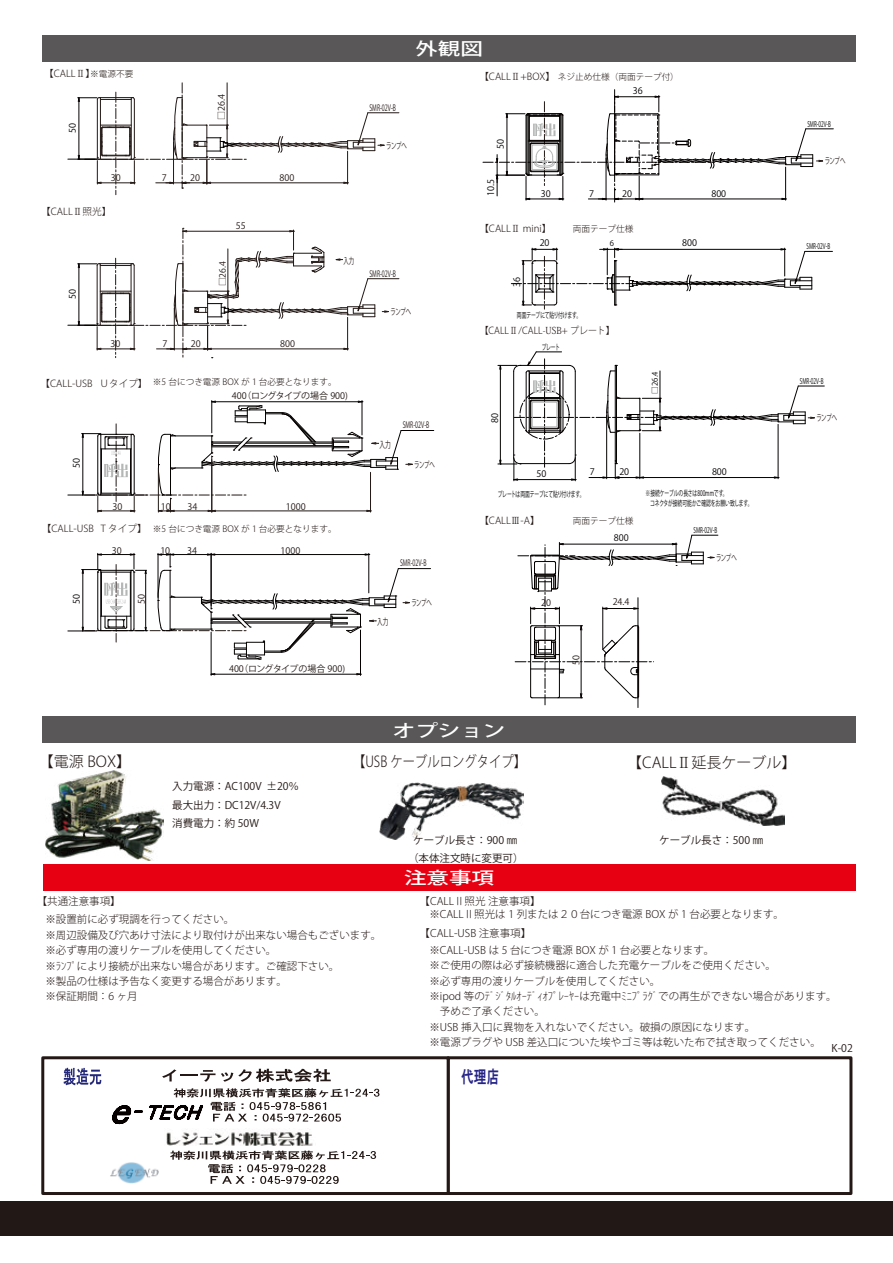
<style>
.page{position:relative;width:893px;height:1263px;background:#fff}
.page>*{position:absolute;margin:0;border:0;box-sizing:border-box;transform-origin:0 0}
.t1{font:17.4px "HGS Gothic E";color:#262487;scale:.73 1}
.t2{font:500 17.25px "Koz Go Pr 6 N";color:#fff;scale:1.3 1}
.t3{font:500 16.95px "Koz Go Pr 6 N";color:#fff;scale:1.33 1}
.t4{font:300 15px "Koz Go Pr 6 N";color:#231815;scale:.82 1}
.t5{font:300 15px "Koz Go Pr 6 N";color:#231815}
.t6{font:300 15px "Koz Go Pr 6 N";color:#221815}
.t7{font:300 10.5px/15.3px "Koz Go Pr 6 N";color:#221714}
.t8{font:10.5px/18.3px "Koz Go Pr 6 N";color:#231815}
.t9{font:300 10.5px "Koz Go Pr 6 N";color:#221815}
.t10{font:10.5px "Koz Go Pr 6 N";color:#221815}
.t11{font:300 9.6px "Koz Go Pr 6 N";color:#221815}
.t12{font:300 9.6px "Koz Go Pr 6 N";color:#221815;scale:.93 1}
.t13{font:9.15px "Koz Go Pr 6 N";color:#221815;scale:.62 1}
.t14{font:9px "Koz Go Pr 6 N";color:#221815}
.t15{font:9px "Koz Go Pr 6 N";color:#040000}
.t16{font:9px "Koz Go Pr 6 N";color:#221815;scale:.63 1}
.t17{font:300 8.7px "Koz Go Pr 6 N";color:#221815}
.t18{font:8.7px "Koz Go Pr 6 N";color:#221815;scale:.63 1}
.t19{font:8.7px "Koz Go Pr 6 N";color:#221815}
.t20{font:7.65px/10.4px "Koz Go Pr 6 N";color:#040000;scale:.62 1}
.t21{font:7.65px "Koz Go Pr 6 N";letter-spacing:-.04em;color:#040000;scale:.62 1}
.t22{font:7.65px "Koz Go Pr 6 N";color:#040000}
.s1{font-family:"Koz Min Pr 6 N"}
.s2{font-size:9.6px}
.s3{font-family:"Koz Min Pr 6 N";font-size:9.6px}
</style>
<div class="page">
<div style="left:42px;top:35px;width:814px;height:27px;background:#595757"></div>
<div style="left:42px;top:717px;width:814px;height:26px;background:#595757"></div>
<div style="left:0;top:1202px;width:893px;height:34px;background:#221815"></div>
<div style="left:43px;top:864px;width:812px;height:27px;background:#e60012"></div>
<div style="left:447px;top:1056px;width:405px;height:139px;border:3px solid #231815"></div>
<div style="left:41px;top:1056px;width:409px;height:139px;border:3px solid #231815"></div>
<svg style="left:64px;top:1068px;width:37px;height:17px"></svg>
<img style="left:110px;top:1162px;width:49px;height:22px">
<svg style="left:162px;top:1069px;width:169px;height:13px"></svg>
<img style="left:166px;top:1132px;width:147px;height:14px">
<svg style="left:170px;top:1150px;width:206px;height:34px"></svg>
<svg style="left:112px;top:1088px;width:267px;height:36px"></svg>
<hr style="left:368px;top:113px;width:31px;height:1px;background:#221815">
<hr style="left:368px;top:278px;width:31px;height:1px;background:#221815">
<hr style="left:398px;top:568px;width:33px;height:1px;background:#040000">
<hr style="left:401px;top:430px;width:33px;height:1px;background:#040000">
<svg style="left:382px;top:310px;width:7px;height:3px"></svg>
<svg style="left:511px;top:248px;width:321px;height:61px"></svg>
<svg style="left:483px;top:90px;width:350px;height:113px"></svg>
<img style="left:661px;top:777px;width:123px;height:48px">
<img style="left:45px;top:771px;width:118px;height:89px">
<img style="left:380px;top:783px;width:144px;height:56px">
<svg style="left:68px;top:228px;width:307px;height:130px"></svg>
<svg style="left:68px;top:83px;width:317px;height:112px"></svg>
<hr style="left:638px;top:598px;width:1px;height:109px;background:#040000">
<hr style="left:211px;top:632px;width:1px;height:43px;background:#040000">
<hr style="left:360px;top:630px;width:1px;height:45px;background:#040000">
<hr style="left:215px;top:674px;width:142px;height:1px;background:#040000">
<hr style="left:212px;top:400px;width:1px;height:33px;background:#040000">
<hr style="left:362px;top:400px;width:1px;height:35px;background:#040000">
<svg style="left:498px;top:352px;width:326px;height:129px"></svg>
<svg style="left:68px;top:401px;width:345px;height:111px"></svg>
<svg style="left:68px;top:553px;width:342px;height:107px"></svg>
<svg style="left:515px;top:535px;width:203px;height:170px"></svg>
<p class="t11" style="left:44px;top:68px;width:52px">【CALL<span class="s1">Ⅱ</span>】</p>
<p class="t17" style="left:90px;top:69px;width:45px">※電源不要</p>
<p class="t15" style="left:67px;top:133px;width:11px;rotate:-90deg">50</p>
<p class="t14" style="left:111px;top:172px;width:11px">30</p>
<p class="t14" style="left:162px;top:172px;width:6px">7</p>
<p class="t14" style="left:190px;top:172px;width:11px">20</p>
<p class="t11" style="left:41px;top:206px;width:72px">【CALL<span class="s1">Ⅱ</span>照光】</p>
<p class="t15" style="left:67px;top:299px;width:11px;rotate:-90deg">50</p>
<p class="t14" style="left:111px;top:338px;width:11px">30</p>
<p class="t14" style="left:163px;top:338px;width:6px">7</p>
<p class="t14" style="left:191px;top:338px;width:11px">20</p>
<p class="t14" style="left:217px;top:120px;width:27px;rotate:-90deg">□26.4</p>
<p class="t14" style="left:236px;top:221px;width:11px">55</p>
<p class="t19" style="left:218px;top:286px;width:26px;rotate:-90deg">□26.4</p>
<p class="t14" style="left:279px;top:172px;width:16px">800</p>
<p class="t14" style="left:280px;top:338px;width:16px">800</p>
<p class="t18" style="left:338px;top:256px;width:27px">　入力</p>
<p class="t11" style="left:41px;top:378px;width:108px">【CALL-USB Ｕタイプ】</p>
<p class="t17" style="left:153px;top:377px;width:185px">※5 台につき電源 BOX が 1 台必要となります。</p>
<p class="t14" style="left:232px;top:391px;width:118px">400（ロングタイプの場合 900)</p>
<p class="t15" style="left:71px;top:468px;width:11px;rotate:-90deg">50</p>
<p class="t14" style="left:113px;top:502px;width:11px">30</p>
<p class="t14" style="left:161px;top:502px;width:11px">10</p>
<p class="t14" style="left:188px;top:502px;width:11px">34</p>
<p class="t14" style="left:286px;top:502px;width:21px">1000</p>
<p class="t11" style="left:42px;top:523px;width:106px">【CALL-USB T タイプ】</p>
<p class="t17" style="left:153px;top:524px;width:185px">※5 台につき電源 BOX が 1 台必要となります。</p>
<p class="t15" style="left:71px;top:604px;width:11px;rotate:-90deg">50</p>
<p class="t14" style="left:112px;top:545px;width:11px">30</p>
<p class="t14" style="left:160px;top:545px;width:11px">10</p>
<p class="t14" style="left:187px;top:545px;width:11px">34</p>
<p class="t14" style="left:281px;top:545px;width:21px">1000</p>
<p class="t14" style="left:136px;top:604px;width:11px;rotate:-90deg">50</p>
<p class="t14" style="left:229px;top:663px;width:118px">400（ロングタイプの場合 900)</p>
<h2 class="t2" style="left:415px;top:39px;width:53px">外観図</h2>
<p class="t17" style="left:479px;top:71px;width:201px"><span class="s2">【CALL</span><span class="s3">Ⅱ</span><span class="s2">+BOX】</span>ネジ止め仕様（両面テープ付）</p>
<p class="t18" style="left:369px;top:103px;width:44px">SMR-02V-B</p>
<p class="t18" style="left:381px;top:141px;width:43px">　ランプへ</p>
<p class="t18" style="left:369px;top:268px;width:44px">SMR-02V-B</p>
<p class="t18" style="left:385px;top:307px;width:43px">　ランプへ</p>
<p class="t13" style="left:374px;top:439px;width:29px">　入力</p>
<p class="t18" style="left:403px;top:420px;width:44px">SMR-02V-B</p>
<p class="t18" style="left:409px;top:460px;width:43px">　ランプへ</p>
<p class="t18" style="left:400px;top:558px;width:44px">SMR-02V-B</p>
<p class="t16" style="left:372px;top:617px;width:28px">　入力</p>
<p class="t18" style="left:406px;top:598px;width:43px">　ランプへ</p>
<p class="t15" style="left:495px;top:149px;width:11px;rotate:-90deg">50</p>
<p class="t15" style="left:486px;top:196px;width:18px;rotate:-90deg">10.5</p>
<p class="t15" style="left:633px;top:85px;width:11px">36</p>
<p class="t15" style="left:541px;top:188px;width:11px">30</p>
<p class="t15" style="left:589px;top:188px;width:6px">7</p>
<p class="t15" style="left:622px;top:188px;width:11px">20</p>
<p class="t15" style="left:711px;top:188px;width:16px">800</p>
<p class="t11" style="left:479px;top:224px;width:74px">【CALL<span class="s1">Ⅱ</span> mini】</p>
<p class="t17" style="left:573px;top:224px;width:62px">両面テープ仕様</p>
<p class="t20" style="left:807px;top:119px;width:40px">SMR-02V-B</p>
<p class="t18" style="left:819px;top:156px;width:43px">　ランプへ</p>
<p class="t15" style="left:512px;top:287px;width:11px;rotate:-90deg">36</p>
<p class="t15" style="left:540px;top:238px;width:11px">20</p>
<p class="t20" style="left:806px;top:241px;width:40px">SMR-02V-B</p>
<p class="t22" style="left:610px;top:239px;width:6px">6</p>
<p class="t15" style="left:682px;top:238px;width:16px">800</p>
<p class="t21" style="left:517px;top:311px;width:105px">両面テープにて貼り付けます。</p>
<p class="t12" style="left:480px;top:326px;width:147px">【CALL<span class="s1">Ⅱ/</span>CALL<span class="s1">-USB</span>+ プレート】</p>
<p class="t15" style="left:490px;top:423px;width:11px;rotate:-90deg">80</p>
<p class="t20" style="left:542px;top:342px;width:31px">プレート</p>
<p class="t22" style="left:651px;top:394px;width:24px;rotate:-90deg">□26.4</p>
<p class="t15" style="left:536px;top:469px;width:11px">50</p>
<p class="t21" style="left:498px;top:490px;width:142px">プレートは両面テープにて貼り付けます。</p>
<p class="t15" style="left:590px;top:467px;width:6px">7</p>
<p class="t15" style="left:619px;top:467px;width:11px">20</p>
<p class="t11" style="left:479px;top:515px;width:62px">【CALL<span class="s1">Ⅲ</span>-A】</p>
<p class="t17" style="left:573px;top:516px;width:62px">両面テープ仕様</p>
<p class="t15" style="left:614px;top:532px;width:16px">800</p>
<p class="t15" style="left:712px;top:467px;width:16px">800</p>
<p class="t20" style="left:646px;top:488px;width:174px">※接続ケーブルの長さは800mmです。<br>　コネクタが接続可能かご確認をお願い致します。</p>
<p class="t20" style="left:693px;top:525px;width:40px">SMR-02V-B</p>
<p class="t18" style="left:711px;top:553px;width:43px">　ランプへ</p>
<p class="t14" style="left:541px;top:598px;width:11px">20</p>
<p class="t14" style="left:613px;top:596px;width:18px">24.4</p>
<p class="t20" style="left:800px;top:376px;width:40px">SMR-02V-B</p>
<p class="t18" style="left:811px;top:413px;width:43px">　ランプへ</p>
<h2 class="t2" style="left:393px;top:720px;width:88px">オプション</h2>
<h3 class="t6" style="left:39px;top:753px;width:94px">【電源 BOX】</h3>
<p class="t8" style="left:172px;top:778px;width:128px">入力電源：AC100V ±20％最大出力：DC12V/4.3V<br>消費電力：約 50W</p>
<h3 class="t4" style="left:353px;top:753px;width:212px">【USB ケーブルロングタイプ】</h3>
<h3 class="t5" style="left:627px;top:754px;width:171px">【CALL<span class="s1">Ⅱ</span>延長ケーブル】</h3>
<p class="t8" style="left:408px;top:831px;width:117px;text-align:center">ケーブル長さ：900 ㎜（本体注文時に変更可）</p>
<h3 class="t3" style="left:404px;top:868px;width:69px">注意事項</h3>
<p class="t8" style="left:659px;top:831px;width:105px">ケーブル長さ：500 ㎜</p>
<p class="t9" style="left:37px;top:895px;width:86px">【共通注意事項】</p>
<p class="t9" style="left:420px;top:895px;width:122px">【CALLⅡ照光 注意事項】</p>
<p class="t9" style="left:420px;top:927px;width:113px">【CALL-USB 注意事項】</p>
<p class="t7" style="left:429px;top:907px;width:356px">※CALLⅡ照光は 1 列または２０台につき電源 BOX が 1 台必要となります。</p>
<p class="t7" style="left:45px;top:912px;width:338px">※設置前に必ず現調を行ってください。<br>※周辺設備及び穴あけ寸法により取付けが出来ない場合もございます。※必ず専用の渡りケーブルを使用してください。<br>※ﾗﾝﾌﾟにより接続が出来ない場合があります。ご確認下さい。<br>※製品の仕様は予告なく変更する場合があります。<br>※保証期間：6 ヶ月</p>
<p class="t7" style="left:429px;top:942px;width:424px">※CALL-USB は 5 台につき電源 BOX が 1 台必要となります。<br>※ご使用の際は必ず接続機器に適合した充電ケーブルをご使用ください。<br>※必ず専用の渡りケーブルを使用してください。<br>※ipod 等のﾃﾞｼﾞﾀﾙｵｰﾃﾞｨｵﾌﾟﾚｰﾔｰは充電中ﾐﾆﾌﾟﾗｸﾞでの再生ができない場合があります。<br>　予めご了承ください。<br>※USB 挿入口に異物を入れないでください。破損の原因になります。<br>※電源プラグや USB 差込口についた埃やゴミ等は乾いた布で拭き取ってください。　　　</p>
<h1 class="t1" style="left:461px;top:1068px;width:53px">代理店</h1>
<p class="t10" style="left:832px;top:1042px;width:23px">K-02</p>
</div>
